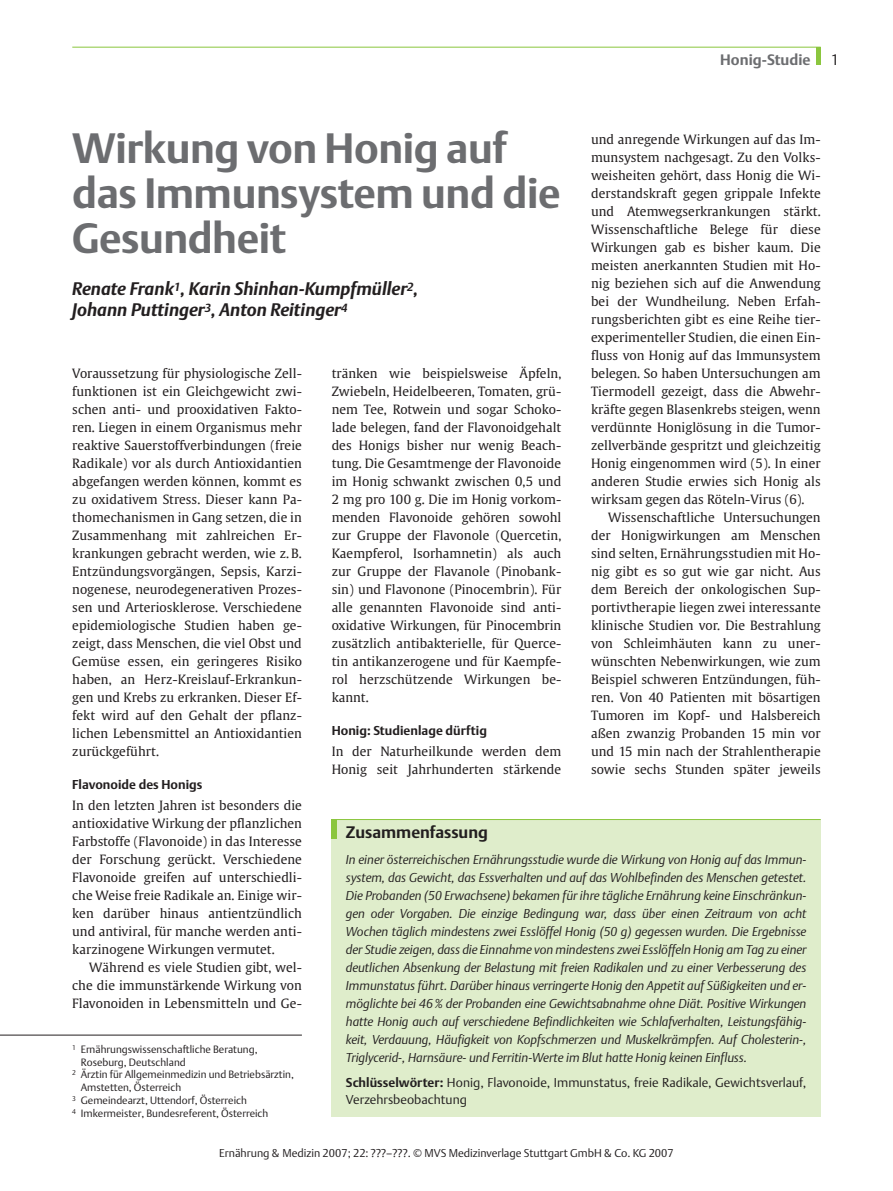
<style>
.page{position:relative;width:893px;height:1191px;background:#fff}
.page>*{position:absolute;margin:0;border:0;box-sizing:border-box;transform-origin:0 0}
.t1{font:700 42px/45px "Thieme Argo One";letter-spacing:-.01em;color:#6c6d70}
.t2{font:italic 700 18px/21px "Thieme Argo One";color:#231f20}
.t3{font:700 16.5px "Thieme Argo One";color:#231f20}
.t4{font:700 15px "Thieme Argo One";letter-spacing:.005em;color:#6c6d70}
.t5{font:15px "Thieme Argo One";color:#231f20}
.t6{font:12.75px/18px "Thieme Gulliver";letter-spacing:.005em;color:#231f20;text-align:justify}
.t7{font:italic 12.75px/18px "Thieme Argo One";color:#231f20;text-align:justify}
.t8{font:12.75px/16.5px "Thieme Argo One";color:#231f20}
.t9{font:700 12.75px "Thieme Argo One";letter-spacing:.005em;color:#231f20}
.t10{font:11.25px "Thieme Argo One";color:#231f20}
.t11{font:10.5px "Thieme Argo One";color:#231f20}
.s1{font-weight:700}
</style>
<div class="page">
<div style="left:816px;top:47px;width:5px;height:18px;background:#8bc63e"></div>
<hr style="left:72px;top:47px;width:749px;height:1px;background:#8bc63e">
<div style="left:332px;top:819px;width:489px;height:297px;background:#dfedcb"></div>
<div style="left:332px;top:819px;width:5px;height:19px;background:#8bc63e"></div>
<hr style="left:332px;top:819px;width:489px;height:1px;background:#8bc63e">
<hr style="left:0;top:1034px;width:302px;height:1px;background:#231f20">
<p class="t4" style="left:720px;top:51px;width:92px">Honig-Studie</p>
<p class="t5" style="left:831px;top:51px;width:10px">1</p>
<h1 class="t1" style="left:72px;top:126px;width:490px">Wirkung von Honig auf das Immunsystem und die<br>Gesundheit</h1>
<h2 class="t2" style="left:72px;top:279px;width:348px">Renate Frank<sup>1</sup>, Karin Shinhan-Kumpfmüller<sup>2</sup>,<br>Johann Puttinger<sup>3</sup>, Anton Reitinger<sup>4</sup></h2>
<p class="t6" style="left:591px;top:131px;width:231px">und anregende Wirkungen auf das Im&shy;munsystem nachgesagt. Zu den Volks&shy;weisheiten gehört, dass Honig die Wi&shy;derstandskraft gegen grippale Infekte und Atemwegserkrankungen stärkt.<br>Wissenschaftliche Belege für diese Wirkungen gab es bisher kaum. Die meisten anerkannten Studien mit Ho&shy;nig beziehen sich auf die Anwendung bei der Wundheilung. Neben Erfah&shy;rungsberichten gibt es eine Reihe tier&shy;experimenteller Studien, die einen Ein&shy;fluss von Honig auf das Immunsystem belegen. So haben Untersuchungen am Tiermodell gezeigt, dass die Abwehr&shy;kräfte gegen Blasenkrebs steigen, wenn verdünnte Honiglösung in die Tumor&shy;zellverbände gespritzt und gleichzeitig Honig eingenommen wird (5). In einer anderen Studie erwies sich Honig als wirksam gegen das Röteln-Virus (6).</p>
<p class="t6" style="left:591px;top:509px;width:231px;text-indent:17px">Wissenschaftliche Untersuchungen der Honigwirkungen am Menschen sind selten, Ernährungsstudien mit Ho&shy;nig gibt es so gut wie gar nicht. Aus dem Bereich der onkologischen Sup&shy;portivtherapie liegen zwei interessante klinische Studien vor. Die Bestrahlung von Schleimhäuten kann zu uner&shy;wünschten Nebenwirkungen, wie zum Beispiel schweren Entzündungen, füh&shy;ren. Von 40 Patienten mit bösartigen Tumoren im Kopf- und Halsbereich aßen zwanzig Probanden 15 min vor und 15 min nach der Strahlentherapie sowie sechs Stunden später jeweils</p>
<p class="t6" style="left:332px;top:365px;width:231px">tränken wie beispielsweise Äpfeln, Zwiebeln, Heidelbeeren, Tomaten, grü&shy;nem Tee, Rotwein und sogar Schoko&shy;lade belegen, fand der Flavonoidgehalt des Honigs bisher nur wenig Beach&shy;tung. Die Gesamtmenge der Flavonoide im Honig schwankt zwischen 0,5 und 2 mg pro 100 g. Die im Honig vorkom&shy;menden Flavonoide gehören sowohl zur Gruppe der Flavonole (Quercetin, Kaempferol, Isorhamnetin) als auch zur Gruppe der Flavanole (Pinobank&shy;sin) und Flavonone (Pinocembrin). Für alle genannten Flavonoide sind anti&shy;oxidative Wirkungen, für Pinocembrin zusätzlich antibakterielle, für Querce&shy;tin antikanzerogene und für Kaempfe&shy;rol herzschützende Wirkungen be&shy;kannt.</p>
<p class="t9" style="left:332px;top:723px;width:157px">Honig: Studienlage dürftig</p>
<p class="t6" style="left:332px;top:743px;width:231px">In der Naturheilkunde werden dem<br>Honig seit Jahrhunderten stärkende</p>
<p class="t6" style="left:72px;top:365px;width:231px">Voraussetzung für physiologische Zell&shy;funktionen ist ein Gleichgewicht zwi&shy;schen anti- und prooxidativen Fakto&shy;ren. Liegen in einem Organismus mehr reaktive Sauerstoffverbindungen (freie Radikale) vor als durch Antioxidantien abgefangen werden können, kommt es zu oxidativem Stress. Dieser kann Pa&shy;thomechanismen in Gang setzen, die in Zusammenhang mit zahlreichen Er&shy;krankungen gebracht werden, wie z.B.<br>Entzündungsvorgängen, Sepsis, Karzi&shy;nogenese, neurodegenerativen Prozes&shy;sen und Arteriosklerose. Verschiedene epidemiologische Studien haben ge&shy;zeigt, dass Menschen, die viel Obst und Gemüse essen, ein geringeres Risiko haben, an Herz-Kreislauf-Erkrankun&shy;gen und Krebs zu erkranken. Dieser Ef&shy;fekt wird auf den Gehalt der pflanz&shy;lichen Lebensmittel an Antioxidantien zurückgeführt.</p>
<p class="t9" style="left:72px;top:777px;width:132px">Flavonoide des Honigs</p>
<p class="t6" style="left:72px;top:797px;width:231px">In den letzten Jahren ist besonders die antioxidative Wirkung der pflanzlichen Farbstoffe (Flavonoide) in das Interesse der Forschung gerückt. Verschiedene Flavonoide greifen auf unterschiedli&shy;che Weise freie Radikale an. Einige wir&shy;ken darüber hinaus antientzündlich und antiviral, für manche werden anti&shy;karzinogene Wirkungen vermutet.</p>
<p class="t6" style="left:72px;top:959px;width:231px;text-indent:17px">Während es viele Studien gibt, wel&shy;che die immunstärkende Wirkung von Flavonoiden in Lebensmitteln und Ge-</p>
<p class="t3" style="left:346px;top:823px;width:144px">Zusammenfassung</p>
<p class="t7" style="left:346px;top:851px;width:462px">In einer österreichischen Ernährungsstudie wurde die Wirkung von Honig auf das Immun&shy;system, das Gewicht, das Essverhalten und auf das Wohlbefinden des Menschen getestet.<br>Die Probanden (50 Erwachsene) bekamen für ihre tägliche Ernährung keine Einschränkun&shy;gen oder Vorgaben. Die einzige Bedingung war, dass über einen Zeitraum von acht Wochen täglich mindestens zwei Esslöffel Honig (50 g) gegessen wurden. Die Ergebnisse der Studie zeigen, dass die Einnahme von mindestens zwei Esslöffeln Honig am Tag zu einer deutlichen Absenkung der Belastung mit freien Radikalen und zu einer Verbesserung des Immunstatus führt. Darüber hinaus verringerte Honig den Appetit auf Süßigkeiten und er&shy;möglichte bei 46% der Probanden eine Gewichtsabnahme ohne Diät. Positive Wirkungen hatte Honig auch auf verschiedene Befindlichkeiten wie Schlafverhalten, Leistungsfähig&shy;keit, Verdauung, Häufigkeit von Kopfschmerzen und Muskelkrämpfen. Auf Cholesterin-, Triglycerid-, Harnsäure- und Ferritin-Werte im Blut hatte Honig keinen Einfluss.</p>
<p class="t8" style="left:346px;top:1074px;width:462px"><span class="s1">Schlüsselwörter:</span> Honig, Flavonoide, Immunstatus, freie Radikale, Gewichtsverlauf,<br>Verzehrsbeobachtung</p>
<p class="t11" style="left:72px;top:1043px;width:187px"><sup>1</sup> Ernährungswissenschaftliche Beratung,</p>
<p class="t11" style="left:81px;top:1055px;width:106px">Roseburg, Deutschland</p>
<p class="t11" style="left:72px;top:1068px;width:223px"><sup>2</sup> Ärztin für Allgemeinmedizin und Betriebsärztin,</p>
<p class="t11" style="left:81px;top:1081px;width:102px">Amstetten, Österreich</p>
<p class="t11" style="left:72px;top:1094px;width:176px"><sup>3</sup> Gemeindearzt, Uttendorf, Österreich</p>
<p class="t11" style="left:72px;top:1106px;width:198px"><sup>4</sup> Imkermeister, Bundesreferent, Österreich</p>
<p class="t10" style="left:219px;top:1146px;width:456px">Ernährung &amp; Medizin 2007; 22: ???–???. © MVS Medizinverlage Stuttgart GmbH &amp; Co. KG 2007</p>
</div>
